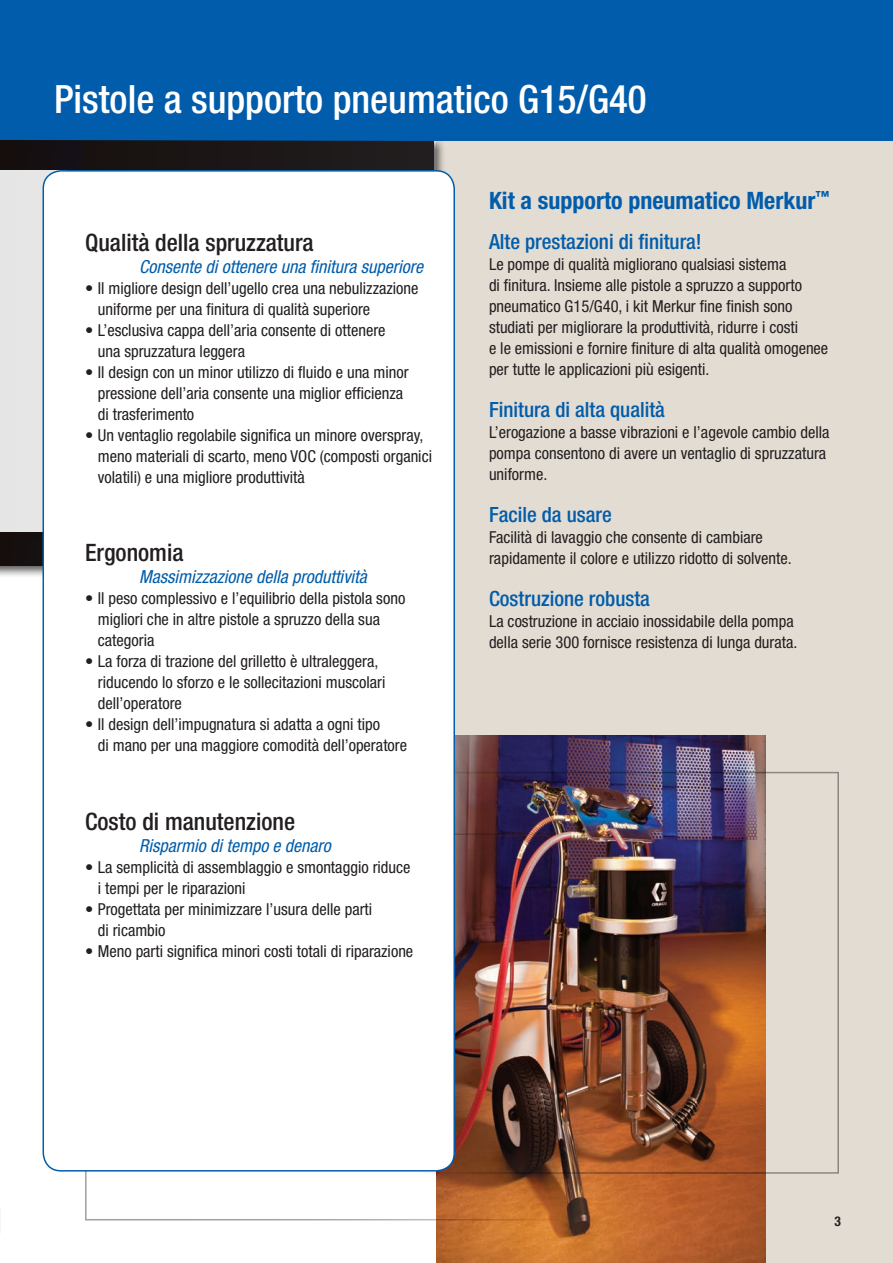
<style>
.page{position:relative;width:893px;height:1263px;background:#fff}
.page>*{position:absolute;margin:0;border:0;box-sizing:border-box;transform-origin:0 0}
.t1{font:500 condensed 39px "Helvetica Neue LT Std";color:#fff}
.t2{font:500 condensed 24px "Helvetica Neue LT Std";color:#231f20}
.t3{font:700 condensed 24px "Helvetica Neue LT Std";color:#015dab}
.t4{font:500 condensed 21px "Helvetica Neue LT Std";color:#015dab}
.t5{font:italic condensed 18px "Helvetica Neue LT Std";color:#015dab}
.t6{font:condensed 16.5px/21px "Helvetica Neue LT Std";color:#231f20}
.t7{font:700 condensed 13.5px "Helvetica Neue LT Std";color:#231f20}
</style>
<div class="page">
<div style="left:0;top:140px;width:893px;height:1123px;background:#e3dcd2"></div>
<img style="left:435px;top:736px;width:330px;height:527px">
<div style="left:0;top:140px;width:435px;height:1123px;background:#fff"></div>
<svg style="left:0;top:1208px;width:1px;height:14px"></svg>
<div style="left:0;top:0;width:893px;height:140px;background:#015dab"></div>
<div style="left:414px;top:772px;width:425px;height:402px;border:2px solid #9d9fa2"></div>
<div style="left:0;top:140px;width:435px;height:426px;background:#1a1516"></div>
<div style="left:0;top:170px;width:57px;height:361px;background:#e7e6e6"></div>
<div style="left:43px;top:171px;width:411px;height:1000px;background:#fff;border-radius:18px"></div>
<h1 class="t1" style="left:54px;top:76px;width:594px">Pistole a supporto pneumatico G15/G40</h1>
<h2 class="t2" style="left:85px;top:228px;width:230px">Qualità della spruzzatura</h2>
<p class="t5" style="left:139px;top:256px;width:286px">Consente di ottenere una finitura superiore</p>
<p class="t6" style="left:98px;top:277px;width:322px;text-indent:-13px">• Il migliore design dell’ugello crea una nebulizzazione uniforme per una finitura di qualità superiore</p>
<p class="t6" style="left:98px;top:319px;width:289px;text-indent:-13px">• L’esclusiva cappa dell’aria consente di ottenere una spruzzatura leggera</p>
<p class="t6" style="left:98px;top:361px;width:312px;text-indent:-13px">• Il design con un minor utilizzo di fluido e una minor pressione dell’aria consente una miglior efficienza di trasferimento</p>
<p class="t6" style="left:98px;top:424px;width:336px;text-indent:-13px">• Un ventaglio regolabile significa un minore overspray, meno materiali di scarto, meno VOC (composti organici volatili) e una migliore produttività</p>
<h2 class="t2" style="left:85px;top:538px;width:100px">Ergonomia</h2>
<p class="t5" style="left:139px;top:566px;width:229px">Massimizzazione della produttività</p>
<p class="t6" style="left:98px;top:587px;width:309px;text-indent:-13px">• Il peso complessivo e l’equilibrio della pistola sono migliori che in altre pistole a spruzzo della sua categoria</p>
<p class="t6" style="left:98px;top:650px;width:289px;text-indent:-13px">• La forza di trazione del grilletto è ultraleggera, riducendo lo sforzo e le sollecitazioni muscolari dell’operatore</p>
<p class="t6" style="left:98px;top:713px;width:311px;text-indent:-13px">• Il design dell’impugnatura si adatta a ogni tipo<br>di mano per una maggiore comodità dell’operatore</p>
<h2 class="t2" style="left:85px;top:807px;width:212px">Costo di manutenzione</h2>
<p class="t5" style="left:139px;top:835px;width:193px">Risparmio di tempo e denaro</p>
<p class="t6" style="left:98px;top:856px;width:314px;text-indent:-13px">• La semplicità di assemblaggio e smontaggio riduce i tempi per le riparazioni</p>
<p class="t6" style="left:98px;top:898px;width:276px;text-indent:-13px">• Progettata per minimizzare l’usura delle parti di ricambio</p>
<p class="t6" style="left:85px;top:940px;width:330px">• Meno parti significa minori costi totali di riparazione</p>
<h2 class="t3" style="left:489px;top:185px;width:342px">Kit a supporto pneumatico Merkur<sup>™</sup></h2>
<p class="t4" style="left:489px;top:229px;width:214px">Alte prestazioni di finitura!</p>
<p class="t6" style="left:489px;top:254px;width:341px">Le pompe di qualità migliorano qualsiasi sistema<br>di finitura. Insieme alle pistole a spruzzo a supporto pneumatico G15/G40, i kit Merkur fine finish sono studiati per migliorare la produttività, ridurre i costi<br>e le emissioni e fornire finiture di alta qualità omogenee per tutte le applicazioni più esigenti.</p>
<p class="t4" style="left:489px;top:397px;width:177px">Finitura di alta qualità</p>
<p class="t6" style="left:489px;top:422px;width:342px">L’erogazione a basse vibrazioni e l’agevole cambio della pompa consentono di avere un ventaglio di spruzzatura uniforme.</p>
<p class="t4" style="left:489px;top:502px;width:124px">Facile da usare</p>
<p class="t6" style="left:489px;top:527px;width:304px">Facilità di lavaggio che consente di cambiare rapidamente il colore e utilizzo ridotto di solvente.</p>
<p class="t4" style="left:489px;top:586px;width:162px">Costruzione robusta</p>
<p class="t6" style="left:489px;top:611px;width:310px">La costruzione in acciaio inossidabile della pompa della serie 300 fornisce resistenza di lunga durata.</p>
<p class="t7" style="left:834px;top:1213px;width:8px">3</p>
</div>
